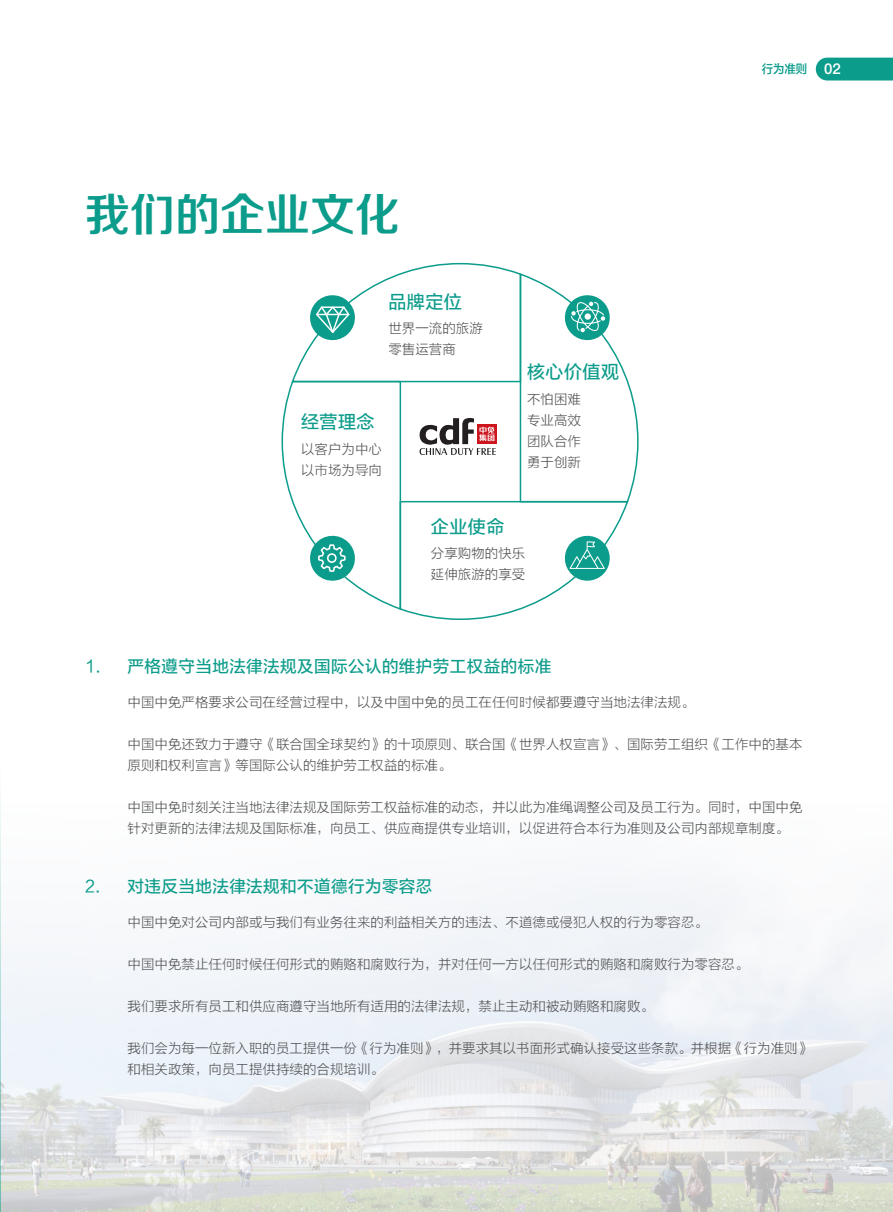
<style>
.page{position:relative;width:893px;height:1212px;background:#fff}
.page>*{position:absolute;margin:0;border:0;box-sizing:border-box;transform-origin:0 0}
.t1{font:45px "FZZZHONGJW GB1 0";color:#0c9c8b}
.t2{font:18px "FZLTZHUNHK GBK1 0";letter-spacing:.03em;color:#0c9c8b}
.t3{font:16.5px "FZLTZHUNHK GBK1 0";letter-spacing:.03em;color:#0c9c8b}
.t4{font:13.5px/21px "FZLTXHK";color:#57585a}
.t5{font:12px "FZLTZHK GBK1 0";color:#0c9c8b;scale:.95 1}
.s1{font-family:"Helvetica Neue LT Pro";font-weight:500;font-size:15px;color:#fff}
</style>
<div class="page">
<svg style="left:816px;top:58px;width:77px;height:23px;background:#17a090"></svg>
<img style="left:1px;top:876px;width:892px;height:336px">
<svg style="left:0;top:796px;width:1px;height:416px"></svg>
<svg style="left:281px;top:262px;width:358px;height:358px"></svg>
<h1 class="t1" style="left:85px;top:188px;width:317px">我们的企业文化</h1>
<h2 class="t2" style="left:388px;top:292px;width:75px">品牌定位</h2>
<p class="t4" style="left:388px;top:318px;width:96px">世界一流的旅游零售运营商</p>
<h2 class="t2" style="left:301px;top:412px;width:75px">经营理念</h2>
<p class="t4" style="left:301px;top:439px;width:82px">以客户为中心以市场为导向</p>
<h2 class="t2" style="left:527px;top:362px;width:94px">核心价值观</h2>
<p class="t4" style="left:527px;top:389px;width:55px;text-align:justify">不怕困难专业高效团队合作勇于创新</p>
<h2 class="t2" style="left:431px;top:516px;width:75px">企业使命</h2>
<p class="t4" style="left:431px;top:543px;width:96px">分享购物的快乐延伸旅游的享受</p>
<p class="t5" style="left:762px;top:63px;width:85px">行为准则 <span class="s1">02</span></p>
<p class="t3" style="left:85px;top:657px;width:468px">1. 严格遵守当地法律法规及国际公认的维护劳工权益的标准</p>
<p class="t4" style="left:128px;top:692px;width:568px">中国中免严格要求公司在经营过程中，以及中国中免的员工在任何时候都要遵守当地法律法规。</p>
<p class="t4" style="left:128px;top:734px;width:677px">中国中免还致力于遵守《联合国全球契约》的十项原则、联合国《世界人权宣言》、国际劳工组织《工作中的基本原则和权利宣言》等国际公认的维护劳工权益的标准。</p>
<p class="t4" style="left:128px;top:797px;width:677px">中国中免时刻关注当地法律法规及国际劳工权益标准的动态，并以此为准绳调整公司及员工行为。同时，中国中免针对更新的法律法规及国际标准，向员工、供应商提供专业培训，以促进符合本行为准则及公司内部规章制度。</p>
<p class="t3" style="left:85px;top:877px;width:349px">2. 对违反当地法律法规和不道德行为零容忍</p>
<p class="t4" style="left:128px;top:912px;width:582px">中国中免对公司内部或与我们有业务往来的利益相关方的违法、不道德或侵犯人权的行为零容忍。</p>
<p class="t4" style="left:128px;top:954px;width:622px">中国中免禁止任何时候任何形式的贿赂和腐败行为，并对任何一方以任何形式的贿赂和腐败行为零容忍。</p>
<p class="t4" style="left:128px;top:996px;width:528px">我们要求所有员工和供应商遵守当地所有适用的法律法规，禁止主动和被动贿赂和腐败。</p>
<p class="t4" style="left:128px;top:1038px;width:685px">我们会为每一位新入职的员工提供一份《行为准则》，并要求其以书面形式确认接受这些条款。并根据《行为准则》和相关政策，向员工提供持续的合规培训。</p>
</div>
